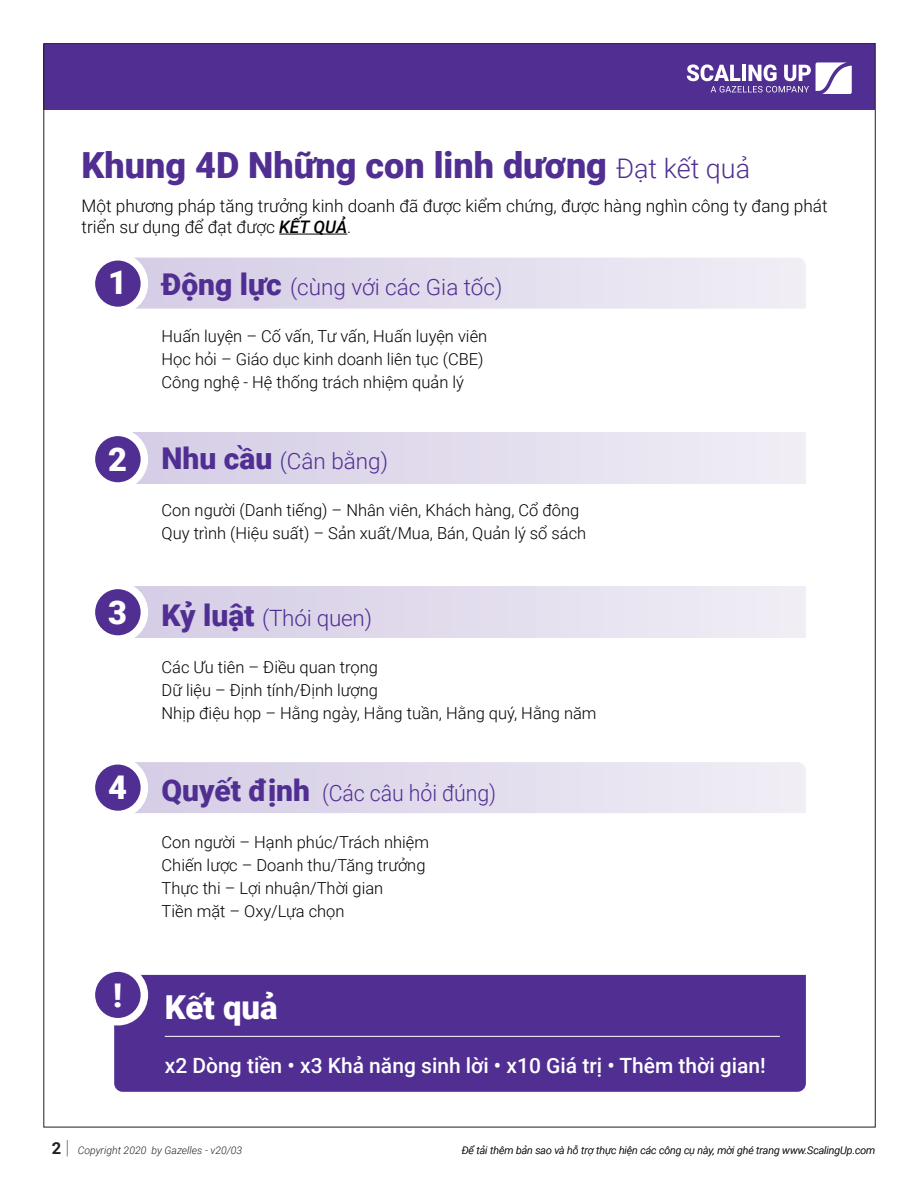
<style>
.page{position:relative;width:918px;height:1188px;background:#fff}
.page>*{position:absolute;margin:0;border:0;box-sizing:border-box;transform-origin:0 0}
.t1{font:900 36px "Roboto";color:#502e92}
.t2{font:900 33px "Roboto";color:#fff}
.t3{font:900 32.7px "Roboto";color:#fff}
.t4{font:300 22.5px "Roboto";letter-spacing:-.005em;color:#502e92}
.t5{font:300 22.5px "Roboto";letter-spacing:-.005em;color:#502e92;scale:.95 1}
.t6{font:500 21px "Roboto";color:#fff}
.t7{font:300 17.25px/20.7px "Roboto";color:#000001}
.t8{font:300 16.5px/23.1px "Roboto";color:#000001}
.t9{font:italic 300 10.5px "Roboto";color:#231f20}
.s1{font-weight:300;font-size:27px}
.s2{font-weight:500;font-style:italic}
.s3{font-weight:900;font-size:30px}
.s4{font-weight:700;font-style:normal;font-size:16.5px}
.s5{font-weight:100;font-style:normal;font-size:19.5px}
</style>
<div class="page">
<div style="left:43px;top:44px;width:832px;height:66px;background:#502e92"></div>
<hr style="left:279px;top:234px;width:68px;height:1px;background:#000001">
<div style="left:114px;top:975px;width:692px;height:117px;background:#502e92"></div>
<svg style="left:135px;top:762px;width:671px;height:51px;background:#e2dded"></svg>
<div style="left:105px;top:587px;width:701px;height:51px;background:linear-gradient(to right,#d4cde5,#f0edf5)"></div>
<div style="left:105px;top:432px;width:701px;height:51px;background:linear-gradient(to right,#d4cce5,#f0edf5)"></div>
<svg style="left:135px;top:258px;width:671px;height:51px;background:#e2dded"></svg>
<hr style="left:165px;top:1036px;width:615px;height:1px;background:#fff">
<div style="left:91px;top:257px;width:53px;height:53px;background:#502e92;border-radius:50%"></div>
<div style="left:88px;top:253px;width:60px;height:61px;border:8px solid #fff;border-radius:50%"></div>
<div style="left:91px;top:432px;width:53px;height:54px;background:#502e92;border-radius:50%"></div>
<div style="left:88px;top:429px;width:60px;height:61px;border:8px solid #fff;border-radius:50%"></div>
<div style="left:91px;top:585px;width:53px;height:54px;background:#502e92;border-radius:50%"></div>
<div style="left:88px;top:582px;width:60px;height:61px;border:8px solid #fff;border-radius:50%"></div>
<div style="left:91px;top:761px;width:53px;height:53px;background:#502e92;border-radius:50%"></div>
<div style="left:88px;top:757px;width:60px;height:61px;border:8px solid #fff;border-radius:50%"></div>
<div style="left:91px;top:968px;width:53px;height:54px;background:#502e92;border-radius:50%"></div>
<div style="left:88px;top:964px;width:60px;height:61px;border:8px solid #fff;border-radius:50%"></div>
<svg style="left:687px;top:62px;width:165px;height:32px"></svg>
<h1 class="t1" style="left:82px;top:140px;width:670px">Khung 4D Những con linh dương <span class="s1">Đạt kết quả</span></h1>
<p class="t7" style="left:82px;top:195px;width:748px">Một phương pháp tăng trưởng kinh doanh đã được kiểm chứng, được hàng nghìn công ty đang phát triển sư dụng để đạt được <span class="s2">KẾT QUẢ</span>.</p>
<h3 class="t3" style="left:108px;top:260px;width:20px">1</h3>
<h3 class="t4" style="left:162px;top:272px;width:342px"><span class="s3">Động lực</span> (cùng với các Gia tốc)</h3>
<p class="t8" style="left:162px;top:324px;width:327px">Huấn luyện – Cố vấn, Tư vấn, Huấn luyện viên<br>Học hỏi – Giáo dục kinh doanh liên tục (CBE)<br>Công nghệ - Hệ thống trách nhiệm quản lý</p>
<h3 class="t3" style="left:108px;top:437px;width:20px">2</h3>
<h3 class="t4" style="left:162px;top:445px;width:228px"><span class="s3">Nhu cầu</span> (Cân bằng)</h3>
<p class="t8" style="left:162px;top:498px;width:426px">Con người (Danh tiếng) – Nhân viên, Khách hàng, Cổ đông<br>Quy trình (Hiệu suất) – Sản xuất/Mua, Bán, Quản lý sổ sách</p>
<h3 class="t3" style="left:108px;top:590px;width:20px">3</h3>
<h3 class="t4" style="left:162px;top:603px;width:212px"><span class="s3">Kỷ luật</span> (Thói quen)</h3>
<p class="t8" style="left:162px;top:655px;width:436px">Các Ưu tiên – Điều quan trọng<br>Dữ liệu – Định tính/Định lượng<br>Nhịp điệu họp – Hằng ngày, Hằng tuần, Hằng quý, Hằng năm</p>
<h3 class="t3" style="left:108px;top:765px;width:20px">4</h3>
<h3 class="t5" style="left:162px;top:777px;width:354px"><span class="s3">Quyết định</span> (Các câu hỏi đúng)</h3>
<p class="t8" style="left:162px;top:830px;width:269px">Con người – Hạnh phúc/Trách nhiệm<br>Chiến lược – Doanh thu/Tăng trưởng<br>Thực thi – Lợi nhuận/Thời gian<br>Tiền mặt – Oxy/Lựa chọn</p>
<h3 class="t3" style="left:113px;top:972px;width:11px">!</h3>
<h2 class="t2" style="left:165px;top:984px;width:114px">Kết quả</h2>
<p class="t6" style="left:165px;top:1051px;width:603px">x2 Dòng tiền • x3 Khả năng sinh lời • x10 Giá trị • Thêm thời gian!</p>
<p class="t9" style="left:52px;top:1143px;width:192px"><span class="s4">2</span> <span class="s5">|</span> Copyright 2020 by Gazelles - v20/03</p>
<p class="t9" style="left:462px;top:1143px;width:415px">Để tải thêm bản sao và hỗ trợ thực hiện các công cụ này, mời ghé trang www.ScalingUp.com</p>
</div>
